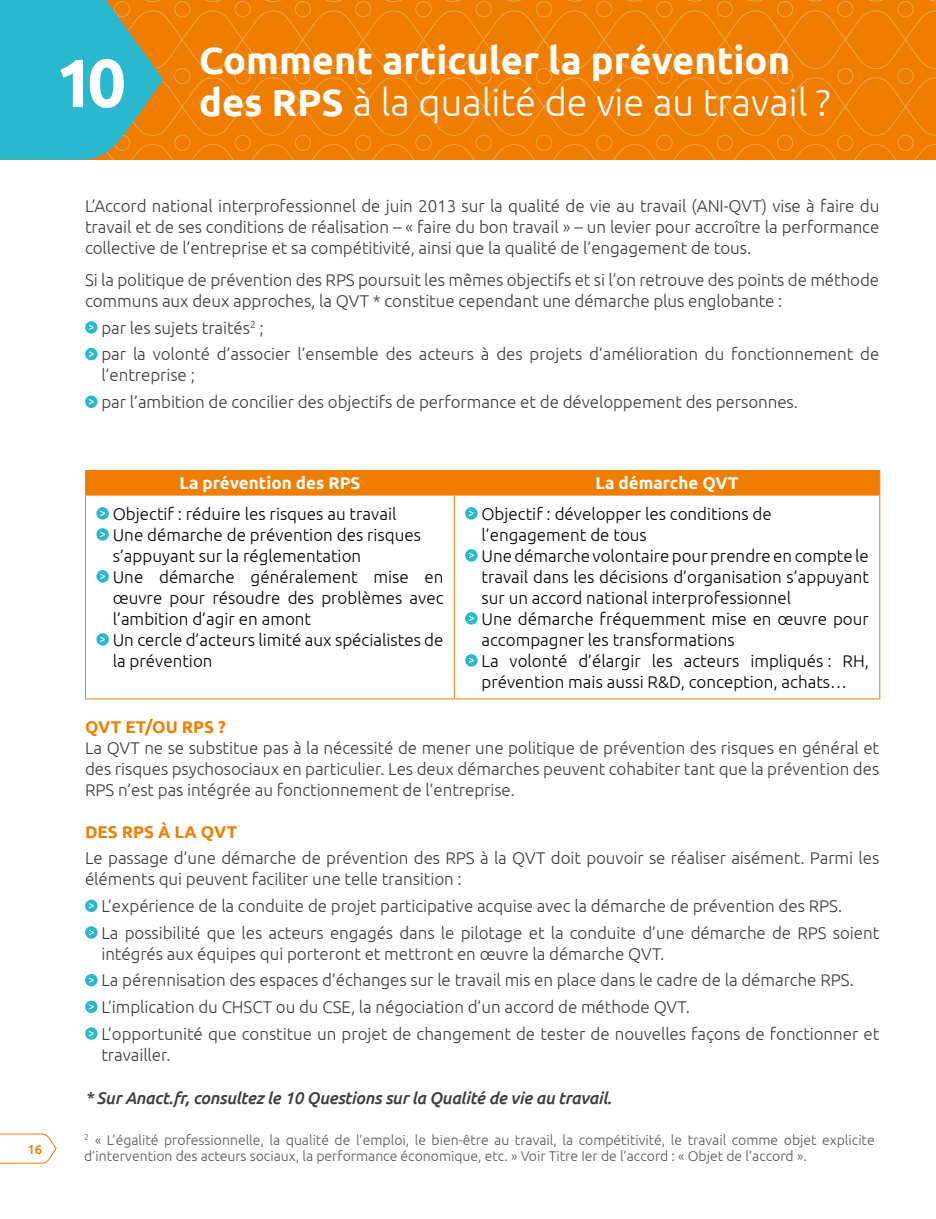
<style>
.page{position:relative;width:936px;height:1219px;background:#fff}
.page>*{position:absolute;margin:0;border:0;box-sizing:border-box;transform-origin:0 0}
.t1{font:700 38px/42px "Ubuntu";color:#fff}
.t2{font:300 17px/21px "Ubuntu";letter-spacing:-.005em;color:#3c3c3b}
.t3{font:300 17px/21px "Ubuntu";color:#000}
.t4{font:italic 500 17px "Ubuntu";letter-spacing:-.015em;color:#3c3c3b}
.t5{font:700 17px "Ubuntu";color:#fff}
.t6{font:700 17px "Ubuntu";color:#ef7d00}
.t7{font:300 14px/16px "Ubuntu";color:#575756}
.t8{font:500 13px "Ubuntu";color:#ef7d00}
.s1{font-weight:300}
</style>
<div class="page">
<svg style="left:0;top:1133px;width:57px;height:31px"></svg>
<hr style="left:935px;top:160px;width:1px;height:1059px;background:#fee7d1">
<svg style="left:0;top:0;width:936px;height:160px;background:#d28721"></svg>
<svg style="left:85px;top:321px;width:13px;height:13px"></svg>
<svg style="left:89px;top:325px;width:5px;height:5px"></svg>
<div style="left:85px;top:348px;width:13px;height:12px;background:#29b8ce;border-radius:50%"></div>
<svg style="left:89px;top:351px;width:5px;height:6px"></svg>
<svg style="left:85px;top:395px;width:13px;height:13px"></svg>
<svg style="left:89px;top:399px;width:5px;height:6px"></svg>
<hr style="left:85px;top:470px;width:369px;height:1px;background:#ef7d00">
<hr style="left:454px;top:470px;width:426px;height:1px;background:#ef7d00">
<div style="left:85px;top:471px;width:795px;height:24px;background:#ef7d00"></div>
<hr style="left:85px;top:495px;width:369px;height:1px;background:#ef7d00">
<hr style="left:85px;top:496px;width:1px;height:202px;background:#ef7d00">
<hr style="left:454px;top:495px;width:426px;height:1px;background:#ef7d00">
<hr style="left:454px;top:496px;width:1px;height:202px;background:#ef7d00">
<hr style="left:879px;top:496px;width:1px;height:202px;background:#ef7d00">
<hr style="left:85px;top:698px;width:369px;height:1px;background:#ef7d00">
<hr style="left:454px;top:698px;width:426px;height:1px;background:#ef7d00">
<svg style="left:96px;top:507px;width:13px;height:13px"></svg>
<svg style="left:100px;top:511px;width:5px;height:5px"></svg>
<svg style="left:96px;top:528px;width:13px;height:13px"></svg>
<svg style="left:100px;top:532px;width:5px;height:5px"></svg>
<svg style="left:96px;top:570px;width:13px;height:13px"></svg>
<svg style="left:100px;top:574px;width:5px;height:5px"></svg>
<svg style="left:96px;top:633px;width:13px;height:13px"></svg>
<svg style="left:100px;top:637px;width:5px;height:5px"></svg>
<div style="left:465px;top:507px;width:12px;height:13px;background:#29b8ce;border-radius:50%"></div>
<svg style="left:469px;top:511px;width:4px;height:5px"></svg>
<div style="left:465px;top:549px;width:12px;height:13px;background:#29b8ce;border-radius:50%"></div>
<svg style="left:469px;top:553px;width:4px;height:5px"></svg>
<div style="left:465px;top:612px;width:12px;height:13px;background:#29b8ce;border-radius:50%"></div>
<svg style="left:469px;top:616px;width:4px;height:5px"></svg>
<svg style="left:465px;top:654px;width:12px;height:13px"></svg>
<svg style="left:469px;top:658px;width:4px;height:5px"></svg>
<div style="left:85px;top:900px;width:13px;height:12px;background:#29b8ce;border-radius:50%"></div>
<svg style="left:89px;top:903px;width:5px;height:6px"></svg>
<svg style="left:85px;top:926px;width:13px;height:13px"></svg>
<svg style="left:89px;top:930px;width:5px;height:5px"></svg>
<div style="left:85px;top:974px;width:13px;height:12px;background:#29b8ce;border-radius:50%"></div>
<svg style="left:89px;top:977px;width:5px;height:6px"></svg>
<div style="left:85px;top:1001px;width:13px;height:12px;background:#29b8ce;border-radius:50%"></div>
<svg style="left:89px;top:1004px;width:5px;height:6px"></svg>
<svg style="left:85px;top:1027px;width:13px;height:13px"></svg>
<svg style="left:89px;top:1031px;width:5px;height:5px"></svg>
<h1 class="t1" style="left:56px;top:39px;width:776px;text-indent:143px">Comment articuler la prévention<br><sup>10</sup> des RPS <span class="s1">à la qualité de vie au travail ?</span></h1>
<p class="t8" style="left:28px;top:1141px;width:16px">16</p>
<p class="t2" style="left:85px;top:195px;width:795px;text-align:justify">L’Accord national interprofessionnel de juin 2013 sur la qualité de vie au travail (ANI-QVT) vise à faire du travail et de ses conditions de réalisation – « faire du bon travail » – un levier pour accroître la performance collective de l’entreprise et sa compétitivité, ainsi que la qualité de l’engagement de tous.</p>
<p class="t2" style="left:85px;top:269px;width:795px">Si la politique de prévention des RPS poursuit les mêmes objectifs et si l’on retrouve des points de méthode communs aux deux approches, la QVT * constitue cependant une démarche plus englobante :</p>
<p class="t2" style="left:101px;top:314px;width:779px;line-height:26.6px">par les sujets traités<sup>2</sup> ;<br>par la volonté d’associer l’ensemble des acteurs à des projets d’amélioration du fonctionnement de</p>
<p class="t2" style="left:101px;top:362px;width:698px;line-height:26.6px">l’entreprise ;<br>par l’ambition de concilier des objectifs de performance et de développement des personnes.</p>
<p class="t5" style="left:179px;top:473px;width:183px">La prévention des RPS</p>
<p class="t5" style="left:595px;top:473px;width:145px">La démarche QVT</p>
<p class="t3" style="left:113px;top:503px;width:332px">Objectif : réduire les risques au travail<br>Une démarche de prévention des risques s’appuyant sur la réglementation<br>Une démarche généralement mise en œuvre pour résoudre des problèmes avec l’ambition d’agir en amont<br>Un cercle d’acteurs limité aux spécialistes de la prévention</p>
<p class="t3" style="left:481px;top:503px;width:389px">Objectif : développer les conditions de l’engagement de tous<br>Une démarche volontaire pour prendre en compte le travail dans les décisions d’organisation s’appuyant sur un accord national interprofessionnel<br>Une démarche fréquemment mise en œuvre pour accompagner les transformations<br>La volonté d’élargir les acteurs impliqués : RH, prévention mais aussi R&amp;D, conception, achats…</p>
<p class="t6" style="left:85px;top:716px;width:142px">QVT ET/OU RPS ?</p>
<p class="t2" style="left:85px;top:737px;width:795px;text-align:justify">La QVT ne se substitue pas à la nécessité de mener une politique de prévention des risques en général et des risques psychosociaux en particulier. Les deux démarches peuvent cohabiter tant que la prévention des RPS n’est pas intégrée au fonctionnement de l’entreprise.</p>
<p class="t6" style="left:85px;top:821px;width:154px">DES RPS À LA QVT</p>
<p class="t2" style="left:85px;top:847px;width:795px">Le passage d’une démarche de prévention des RPS à la QVT doit pouvoir se réaliser aisément. Parmi les éléments qui peuvent faciliter une telle transition :</p>
<p class="t2" style="left:101px;top:892px;width:779px;line-height:26.6px">L’expérience de la conduite de projet participative acquise avec la démarche de prévention des RPS.<br>La possibilité que les acteurs engagés dans le pilotage et la conduite d’une démarche de RPS soient</p>
<p class="t2" style="left:101px;top:940px;width:779px;line-height:26.6px">intégrés aux équipes qui porteront et mettront en œuvre la démarche QVT.<br>La pérennisation des espaces d’échanges sur le travail mis en place dans le cadre de la démarche RPS.<br>L’implication du CHSCT ou du CSE, la négociation d’un accord de méthode QVT.<br>L’opportunité que constitue un projet de changement de tester de nouvelles façons de fonctionner et</p>
<p class="t2" style="left:101px;top:1044px;width:71px">travailler.</p>
<p class="t4" style="left:85px;top:1088px;width:528px">* Sur Anact.fr, consultez le 10 Questions sur la Qualité de vie au travail.</p>
<p class="t7" style="left:84px;top:1132px;width:792px"><sup>2</sup> « L’égalité professionnelle, la qualité de l’emploi, le bien-être au travail, la compétitivité, le travail comme objet explicite d’intervention des acteurs sociaux, la performance économique, etc. » Voir Titre Ier de l’accord : « Objet de l’accord ».</p>
</div>
